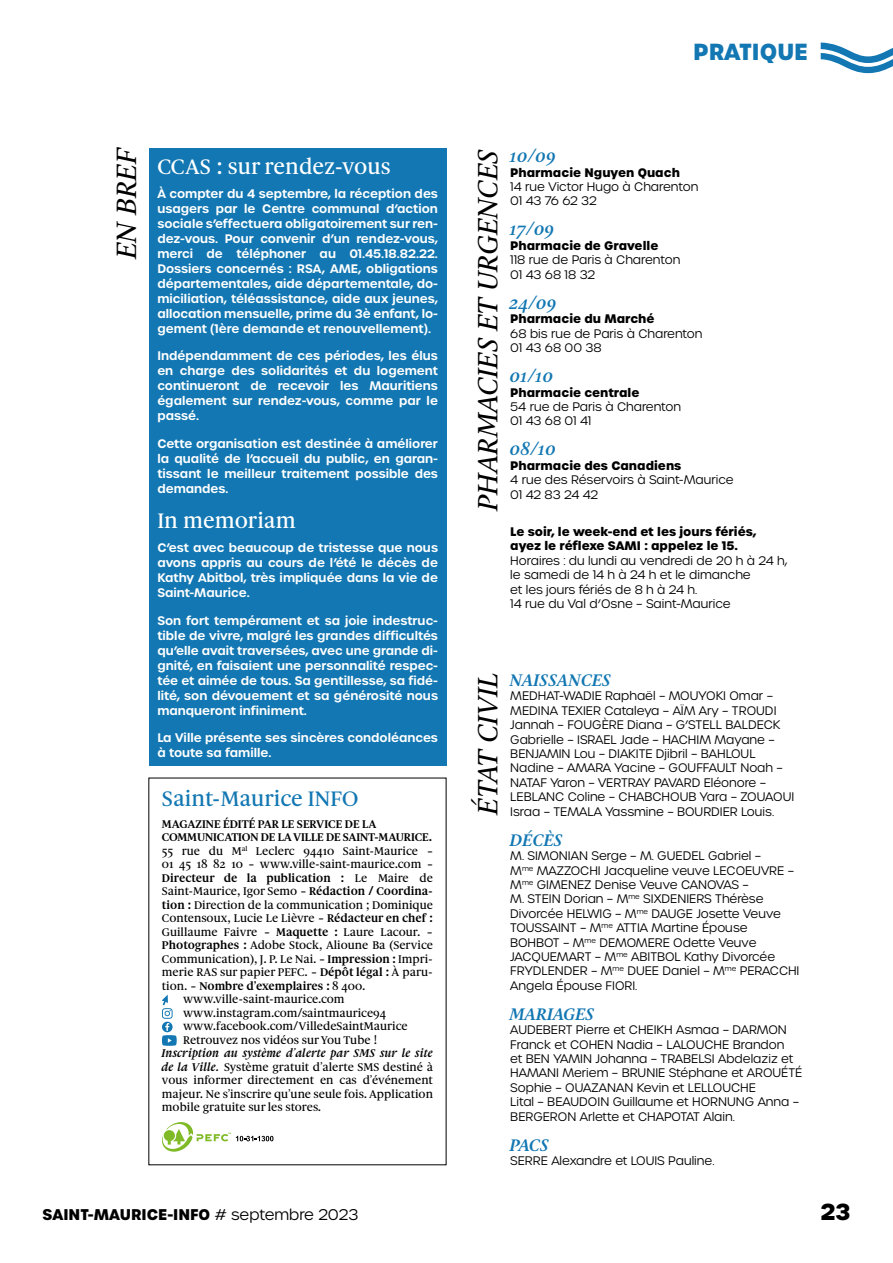
<style>
.page{position:relative;width:893px;height:1263px;background:#fff}
.page>*{position:absolute;margin:0;border:0;box-sizing:border-box;transform-origin:0 0}
.t1{font:italic 500 30px "Gauthier FY";color:#000}
.t2{font:500 22.5px "Gauthier FY";color:#fff}
.t3{font:500 22.5px "Gauthier FY";color:#1277b2}
.t4{font:700 22.5px "Urbane";color:#1277b2}
.t5{font:700 22.5px "Urbane";color:#000}
.t6{font:italic 700 18px "Gauthier FY";color:#1277b2}
.t7{font:700 15px "Urbane";color:#000}
.t8{font:300 12px/14.4px "Urbane";color:#000}
.t9{font:600 12px/15px "Urbane";color:#fff;text-align:justify}
.t10{font:500 12px/13.5px "Gauthier FY";color:#000;text-align:justify}
.t11{font:700 12px/14.4px "Urbane";color:#000}
.t12{font:700 12px "Gauthier FY";color:#000}
.s1{font-weight:500}
.s2{font-weight:700}
.s3{font-weight:700;font-style:italic}
.s4{font-weight:300}
</style>
<div class="page">
<svg style="left:821px;top:43px;width:72px;height:30px"></svg>
<svg style="left:162px;top:995px;width:15px;height:51px"></svg>
<svg style="left:162px;top:1122px;width:111px;height:30px"></svg>
<div style="left:149px;top:149px;width:297px;height:617px;background:#1277b2"></div>
<h2 class="t4" style="left:693px;top:36px;width:116px">PRATIQUE</h2>
<h1 class="t1" style="left:107px;top:258px;width:114px;rotate:-90deg">EN BREF</h1>
<h2 class="t2" style="left:157px;top:153px;width:235px">CCAS : sur rendez-vous</h2>
<p class="t9" style="left:157px;top:186px;width:282px">À compter du 4 septembre, la réception des usagers par le Centre communal d’action sociale s’effectuera obligatoirement sur ren&shy;dez-vous. Pour convenir d’un rendez-vous, merci de téléphoner au 01.45.18.82.22.<br>Dossiers concernés : RSA, AME, obligations départementales, aide départementale, do&shy;miciliation, téléassistance, aide aux jeunes, allocation mensuelle, prime du 3è enfant, lo&shy;gement (1ère demande et renouvellement).</p>
<p class="t9" style="left:157px;top:348px;width:282px">Indépendamment de ces périodes, les élus en charge des solidarités et du logement continueront de recevoir les Mauritiens également sur rendez-vous, comme par le passé.</p>
<p class="t9" style="left:157px;top:436px;width:282px">Cette organisation est destinée à améliorer la qualité de l’accueil du public, en garan&shy;tissant le meilleur traitement possible des demandes.</p>
<h2 class="t2" style="left:157px;top:507px;width:140px">In memoriam</h2>
<p class="t9" style="left:157px;top:540px;width:282px">C’est avec beaucoup de tristesse que nous avons appris au cours de l’été le décès de Kathy Abitbol, très impliquée dans la vie de Saint-Maurice.</p>
<p class="t9" style="left:157px;top:613px;width:282px">Son fort tempérament et sa joie indestruc&shy;tible de vivre, malgré les grandes difficultés qu’elle avait traversées, avec une grande di&shy;gnité, en faisaient une personnalité respec&shy;tée et aimée de tous. Sa gentillesse, sa fidé&shy;lité, son dévouement et sa générosité nous manqueront infiniment.</p>
<p class="t9" style="left:157px;top:730px;width:282px">La Ville présente ses sincères condoléances à toute sa famille.</p>
<h2 class="t3" style="left:162px;top:784px;width:198px">Saint-Maurice INFO</h2>
<p class="t12" style="left:162px;top:816px;width:216px">MAGAZINE ÉDITÉ PAR LE SERVICE DE LA</p>
<p class="t12" style="left:162px;top:830px;width:272px">COMMUNICATION DE LA VILLE DE SAINT-MAURICE.</p>
<p class="t10" style="left:162px;top:844px;width:273px">55 rue du M<sup>al</sup> Leclerc 94410 Saint-Maurice –</p>
<p class="t10" style="left:162px;top:857px;width:273px">01 45 18 82 10 – www.ville-saint-maurice.com –</p>
<p class="t12" style="left:162px;top:870px;width:272px">Directeur de la publication : <span class="s1">Le Maire de</span></p>
<p class="t10" style="left:162px;top:884px;width:273px">Saint-Maurice, Igor Semo – <span class="s2">Rédaction / Coordina-</span></p>
<p class="t10" style="left:162px;top:898px;width:273px"><span class="s2">tion :</span> Direction de la communication ; Dominique</p>
<p class="t10" style="left:162px;top:911px;width:272px">Contensoux, Lucie Le Lièvre – <span class="s2">Rédacteur en chef :</span></p>
<p class="t10" style="left:162px;top:925px;width:272px">Guillaume Faivre – <span class="s2">Maquette :</span> Laure Lacour. –</p>
<p class="t10" style="left:162px;top:938px;width:272px"><span class="s2">Photographes :</span> Adobe Stock, Alioune Ba (Service</p>
<p class="t10" style="left:162px;top:952px;width:272px">Communication), J. P. Le Nai. – <span class="s2">Impression :</span> Impri-</p>
<p class="t10" style="left:162px;top:965px;width:272px">merie RAS sur papier PEFC. – <span class="s2">Dépôt légal :</span> À paru-</p>
<p class="t12" style="left:162px;top:978px;width:205px"><span class="s1">tion. –</span> Nombre d’exemplaires : <span class="s1">8 400.</span></p>
<p class="t10" style="left:183px;top:992px;width:163px">www.ville-saint-maurice.com</p>
<p class="t10" style="left:183px;top:1006px;width:204px">www.instagram.com/saintmaurice94</p>
<p class="t10" style="left:183px;top:1019px;width:226px">www.facebook.com/VilledeSaintMaurice</p>
<p class="t10" style="left:183px;top:1033px;width:195px">Retrouvez nos vidéos sur You Tube !</p>
<p class="t10" style="left:162px;top:1046px;width:273px"><span class="s3">Inscription au système d’alerte par SMS sur le site de la Ville.</span> Système gratuit d’alerte SMS destiné à vous informer directement en cas d’événement majeur. Ne s’inscrire qu’une seule fois. Application mobile gratuite sur les stores.</p>
<h1 class="t1" style="left:469px;top:510px;width:363px;rotate:-90deg">PHARMACIES ET URGENCES</h1>
<h3 class="t6" style="left:510px;top:145px;width:48px">10/09</h3>
<p class="t11" style="left:510px;top:165px;width:171px">Pharmacie Nguyen Quach</p>
<p class="t8" style="left:510px;top:179px;width:190px">14 rue Victor Hugo à Charenton<br>01 43 76 62 32</p>
<h3 class="t6" style="left:510px;top:218px;width:46px">17/09</h3>
<p class="t11" style="left:510px;top:238px;width:150px">Pharmacie de Gravelle</p>
<p class="t8" style="left:510px;top:253px;width:172px">118 rue de Paris à Charenton<br>01 43 68 18 32</p>
<h3 class="t6" style="left:510px;top:292px;width:48px">24/09</h3>
<p class="t11" style="left:510px;top:312px;width:146px">Pharmacie du Marché</p>
<p class="t8" style="left:510px;top:326px;width:194px">68 bis rue de Paris à Charenton<br>01 43 68 00 38</p>
<h3 class="t6" style="left:510px;top:365px;width:45px">01/10</h3>
<p class="t11" style="left:510px;top:385px;width:131px">Pharmacie centrale</p>
<p class="t8" style="left:510px;top:399px;width:172px">54 rue de Paris à Charenton<br>01 43 68 01 41</p>
<h3 class="t6" style="left:510px;top:438px;width:48px">08/10</h3>
<p class="t11" style="left:510px;top:458px;width:173px">Pharmacie des Canadiens</p>
<p class="t8" style="left:510px;top:473px;width:225px">4 rue des Réservoirs à Saint-Maurice<br>01 42 83 24 42</p>
<p class="t11" style="left:510px;top:524px;width:247px">Le soir, le week-end et les jours fériés, ayez le réflexe SAMI : appelez le 15.</p>
<p class="t8" style="left:510px;top:553px;width:279px">Horaires : du lundi au vendredi de 20 h à 24 h, le samedi de 14 h à 24 h et le dimanche<br>et les jours fériés de 8 h à 24 h.<br>14 rue du Val d’Osne – Saint-Maurice</p>
<h1 class="t1" style="left:469px;top:813px;width:146px;rotate:-90deg">ÉTAT CIVIL</h1>
<h3 class="t6" style="left:510px;top:669px;width:103px">NAISSANCES</h3>
<p class="t8" style="left:510px;top:689px;width:285px">MEDHAT-WADIE Raphaël – MOUYOKI Omar – MEDINA TEXIER Cataleya – AÏM Ary – TROUDI Jannah – FOUGÈRE Diana – G’STELL BALDECK Gabrielle – ISRAEL Jade – HACHIM Mayane – BENJAMIN Lou – DIAKITE Djibril – BAHLOUL Nadine – AMARA Yacine – GOUFFAULT Noah – NATAF Yaron – VERTRAY PAVARD Eléonore – LEBLANC Coline – CHABCHOUB Yara – ZOUAOUI Israa – TEMALA Yassmine – BOURDIER Louis.</p>
<h3 class="t6" style="left:510px;top:828px;width:54px">DÉCÈS</h3>
<p class="t8" style="left:510px;top:849px;width:291px">M. SIMONIAN Serge – M. GUEDEL Gabriel –<br>M<sup>me</sup> MAZZOCHI Jacqueline veuve LECOEUVRE – M<sup>me</sup> GIMENEZ Denise Veuve CANOVAS –<br>M. STEIN Dorian – M<sup>me</sup> SIXDENIERS Thérèse Divorcée HELWIG – M<sup>me</sup> DAUGE Josette Veuve TOUSSAINT – M<sup>me</sup> ATTIA Martine Épouse BOHBOT – M<sup>me</sup> DEMOMERE Odette Veuve JACQUEMART – M<sup>me</sup> ABITBOL Kathy Divorcée FRYDLENDER – M<sup>me</sup> DUEE Daniel – M<sup>me</sup> PERACCHI Angela Épouse FIORI.</p>
<h3 class="t6" style="left:510px;top:1003px;width:86px">MARIAGES</h3>
<p class="t8" style="left:510px;top:1023px;width:294px">AUDEBERT Pierre et CHEIKH Asmaa – DARMON Franck et COHEN Nadia – LALOUCHE Brandon<br>et BEN YAMIN Johanna – TRABELSI Abdelaziz et HAMANI Meriem – BRUNIE Stéphane et AROUÉTÉ Sophie – OUAZANAN Kevin et LELLOUCHE<br>Lital – BEAUDOIN Guillaume et HORNUNG Anna – BERGERON Arlette et CHAPOTAT Alain.</p>
<h3 class="t6" style="left:510px;top:1133px;width:41px">PACS</h3>
<p class="t8" style="left:510px;top:1154px;width:206px">SERRE Alexandre et LOUIS Pauline.</p>
<p class="t7" style="left:43px;top:1204px;width:317px">SAINT-MAURICE-INFO <span class="s4"># septembre 2023</span></p>
<h2 class="t5" style="left:820px;top:1197px;width:32px">23</h2>
</div>
